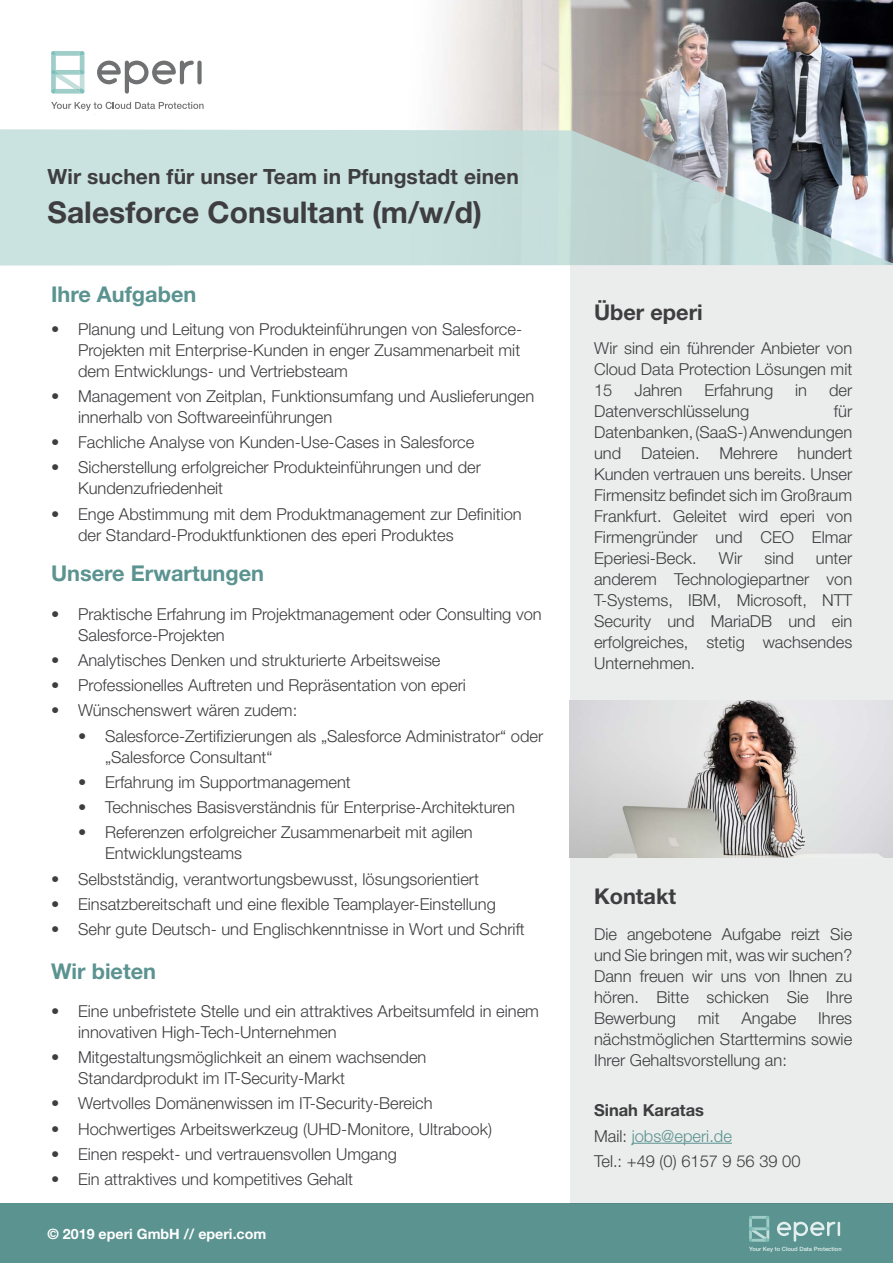
<style>
.page{position:relative;width:893px;height:1263px;background:#fff}
.page>*{position:absolute;margin:0;border:0;box-sizing:border-box;transform-origin:0 0}
.t1{font:700 30px "Helvetica Neue LT Std";color:#3e3d40}
.t2{font:700 21.75px "Helvetica Neue LT Std";color:#5a9390}
.t3{font:700 21.75px "Helvetica Neue LT Std";color:#3e3d40}
.t4{font:700 21px "Helvetica Neue LT Std";letter-spacing:.005em;color:#3e3d40}
.t5{font:300 16.5px/21px "Helvetica Neue LT Std";color:#3e3d40}
.t6{font:700 14.25px "Helvetica Neue LT Std";color:#fff}
.t7{font:500 5.85px "Helvetica Neue LT Std";color:#e2efee}
.s1{font-weight:700}
.s2{color:#5a9390}
</style>
<div class="page">
<img style="left:84px;top:0;width:809px;height:129px">
<svg style="left:51px;top:51px;width:33px;height:43px"></svg>
<div style="left:197px;top:61px;width:5px;height:23px;background:#707172;border-radius:2px"></div>
<svg style="left:97px;top:61px;width:97px;height:33px"></svg>
<svg style="left:51px;top:102px;width:153px;height:13px"></svg>
<div style="left:0;top:1203px;width:893px;height:60px;background:#5a9390"></div>
<svg style="left:749px;top:1216px;width:20px;height:26px"></svg>
<svg style="left:777px;top:1222px;width:63px;height:20px"></svg>
<div style="left:570px;top:265px;width:323px;height:938px;background:#ebecec"></div>
<svg style="left:0;top:129px;width:893px;height:137px;background:#bdd2d1"></svg>
<hr style="left:632px;top:1143px;width:100px;height:1px;background:#5a9390">
<img style="left:570px;top:700px;width:323px;height:157px">
<p class="t4" style="left:48px;top:164px;width:473px">Wir suchen für unser Team in Pfungstadt einen</p>
<h1 class="t1" style="left:48px;top:193px;width:436px">Salesforce Consultant (m/w/d)</h1>
<h2 class="t2" style="left:51px;top:281px;width:147px">Ihre Aufgaben</h2>
<p class="t5" style="left:78px;top:318px;width:446px;text-align:justify;text-indent:-27px">• Planung und Leitung von Produkteinführungen von Salesforce-Projekten mit Enterprise-Kunden in enger Zusammenarbeit mit dem Entwicklungs- und Vertriebsteam</p>
<p class="t5" style="left:78px;top:385px;width:458px;text-indent:-27px">• Management von Zeitplan, Funktionsumfang und Auslieferungen innerhalb von Softwareeinführungen</p>
<p class="t5" style="left:51px;top:431px;width:425px">• Fachliche Analyse von Kunden-Use-Cases in Salesforce</p>
<p class="t5" style="left:78px;top:457px;width:404px;text-indent:-27px">• Sicherstellung erfolgreicher Produkteinführungen und der<br>Kundenzufriedenheit</p>
<p class="t5" style="left:78px;top:503px;width:445px;text-indent:-27px">• Enge Abstimmung mit dem Produktmanagement zur Definition der Standard-Produktfunktionen des eperi Produktes</p>
<h2 class="t2" style="left:51px;top:560px;width:215px">Unsere Erwartungen</h2>
<p class="t5" style="left:78px;top:603px;width:465px;text-indent:-27px">• Praktische Erfahrung im Projektmanagement oder Consulting von<br>Salesforce-Projekten</p>
<p class="t5" style="left:51px;top:649px;width:391px">• Analytisches Denken und strukturierte Arbeitsweise</p>
<p class="t5" style="left:51px;top:674px;width:416px">• Professionelles Auftreten und Repräsentation von eperi</p>
<p class="t5" style="left:51px;top:699px;width:248px">• Wünschenswert wären zudem:</p>
<p class="t5" style="left:105px;top:725px;width:440px;text-indent:-27px">• Salesforce-Zertifizierungen als „Salesforce Administrator“ oder „Salesforce Consultant“</p>
<p class="t5" style="left:78px;top:771px;width:274px">• Erfahrung im Supportmanagement</p>
<p class="t5" style="left:78px;top:796px;width:438px">• Technisches Basisverständnis für Enterprise-Architekturen</p>
<p class="t5" style="left:105px;top:821px;width:369px;text-indent:-27px">• Referenzen erfolgreicher Zusammenarbeit mit agilen<br>Entwicklungsteams</p>
<p class="t5" style="left:51px;top:868px;width:429px">• Selbstständig, verantwortungsbewusst, lösungsorientiert</p>
<p class="t5" style="left:51px;top:893px;width:446px">• Einsatzbereitschaft und eine flexible Teamplayer-Einstellung</p>
<p class="t5" style="left:51px;top:918px;width:475px">• Sehr gute Deutsch- und Englischkenntnisse in Wort und Schrift</p>
<h2 class="t2" style="left:51px;top:958px;width:107px">Wir bieten</h2>
<p class="t5" style="left:78px;top:1000px;width:462px;text-indent:-27px">• Eine unbefristete Stelle und ein attraktives Arbeitsumfeld in einem innovativen High-Tech-Unternehmen</p>
<p class="t5" style="left:78px;top:1046px;width:350px;text-indent:-27px">• Mitgestaltungsmöglichkeit an einem wachsenden<br>Standardprodukt im IT-Security-Markt</p>
<p class="t5" style="left:51px;top:1092px;width:383px">• Wertvolles Domänenwissen im IT-Security-Bereich</p>
<p class="t5" style="left:51px;top:1118px;width:442px">• Hochwertiges Arbeitswerkzeug (UHD-Monitore, Ultrabook)</p>
<p class="t5" style="left:51px;top:1143px;width:347px">• Einen respekt- und vertrauensvollen Umgang</p>
<p class="t5" style="left:51px;top:1168px;width:304px">• Ein attraktives und kompetitives Gehalt</p>
<p class="t6" style="left:48px;top:1225px;width:220px">© 2019 eperi GmbH // eperi.com</p>
<h2 class="t3" style="left:594px;top:299px;width:110px">Über eperi</h2>
<p class="t5" style="left:594px;top:338px;width:260px;text-align:justify">Wir sind ein führender Anbieter von Cloud Data Protection Lösungen mit 15</p>
<p class="t5" style="left:634px;top:380px;width:49px">Jahren</p>
<p class="t5" style="left:704px;top:380px;width:70px">Erfahrung</p>
<p class="t5" style="left:795px;top:380px;width:13px">in</p>
<p class="t5" style="left:829px;top:380px;width:25px">der</p>
<p class="t5" style="left:594px;top:401px;width:157px">Datenverschlüsselung</p>
<p class="t5" style="left:594px;top:401px;width:260px;text-align:justify;text-indent:240px">für Datenbanken, (SaaS-) Anwendungen und Dateien. Mehrere hundert Kunden vertrauen uns bereits. Unser Firmensitz befindet sich im Großraum Frankfurt. Geleitet wird eperi von Firmengründer und CEO Elmar Eperiesi-Beck.</p>
<p class="t5" style="left:719px;top:548px;width:25px">Wir</p>
<p class="t5" style="left:764px;top:548px;width:31px">sind</p>
<p class="t5" style="left:594px;top:548px;width:260px;text-align:justify;text-indent:222px">unter anderem Technologiepartner von T-Systems, IBM, Microsoft, NTT Security und MariaDB und ein erfolgreiches, stetig wachsendes Unternehmen.</p>
<h2 class="t3" style="left:594px;top:883px;width:84px">Kontakt</h2>
<p class="t5" style="left:594px;top:923px;width:260px;text-align:justify">Die angebotene Aufgabe reizt Sie und Sie bringen mit, was wir suchen?<br>Dann freuen wir uns von Ihnen zu hören. Bitte schicken Sie Ihre Bewerbung</p>
<p class="t5" style="left:594px;top:1007px;width:260px;text-align:justify;text-indent:224px">Ihres nächstmöglichen Starttermins sowie Ihrer Gehaltsvorstellung an:</p>
<p class="t5" style="left:594px;top:1097px;width:208px;line-height:25.2px"><span class="s1">Sinah Karatas<br></span>Mail: <span class="s2">jobs@eperi.de<br></span>Tel.: +49 (0) 6157 9 56 39 00</p>
<p class="t5" style="left:698px;top:1007px;width:23px">mit</p>
<p class="t5" style="left:741px;top:1007px;width:57px">Angabe</p>
<p class="t7" style="left:749px;top:1245px;width:94px">Your Key to Cloud Data Protection</p>
</div>
